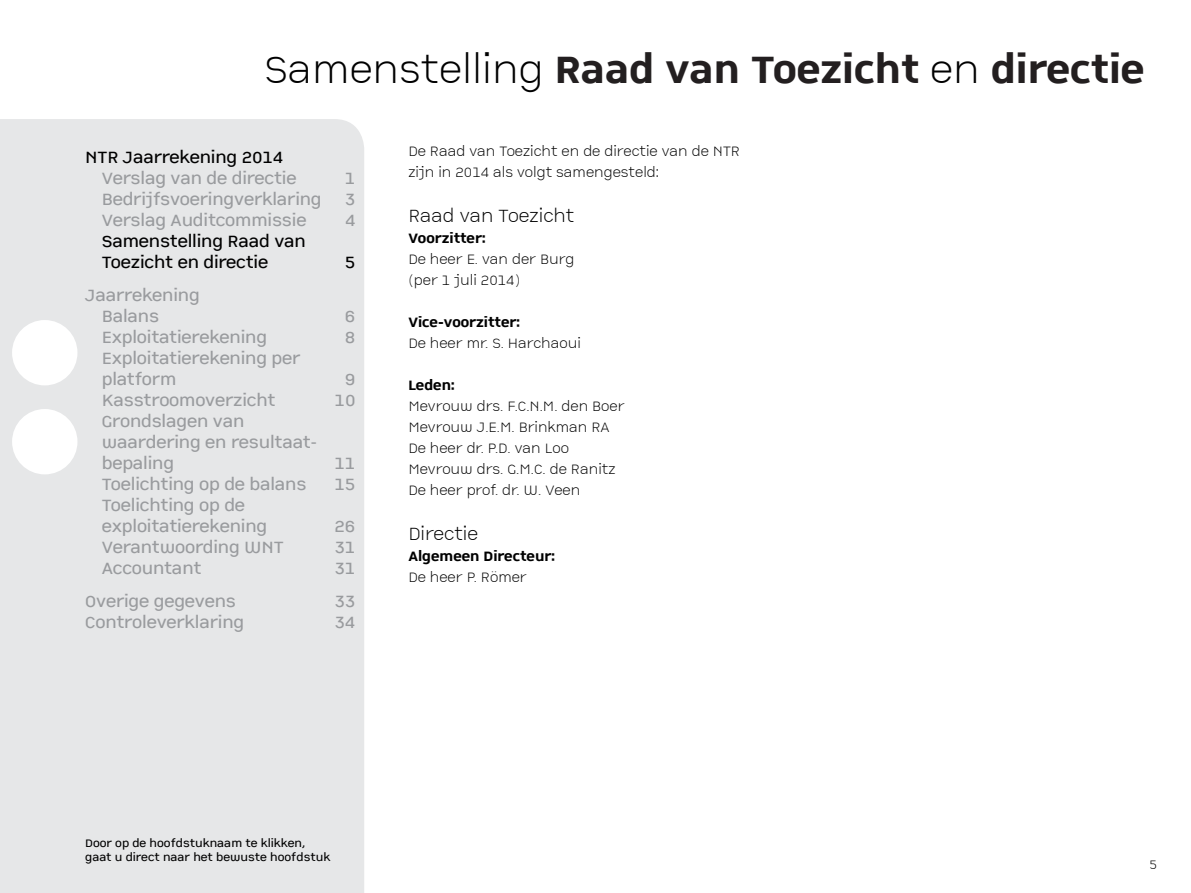
<style>
.page{position:relative;width:1191px;height:893px;background:#fff}
.page>*{position:absolute;margin:0;border:0;box-sizing:border-box;transform-origin:0 0}
.t1{font:42px "CP Company TT Bold";color:#231f20}
.t2{font:19.5px "CP Company TT Light";color:#000}
.t3{font:18px/21px "CP Company TT Regular";letter-spacing:-.01em;color:#999b9e}
.t4{font:18px/21px "CP Company TT Regular";letter-spacing:-.01em;color:#000}
.t5{font:15px/21px "CP Company TT Light";color:#000}
.t6{font:15px "CP Company TT Bold";color:#000}
.t7{font:13.5px "CP Company TT Light";color:#000}
.t8{font:12px/14.4px "CP Company TT Regular";color:#000}
.s1{font-family:"CP Company TT Light";color:#000}
</style>
<div class="page">
<div style="left:0;top:119px;width:364px;height:774px;background:#e6e7e8"></div>
<svg style="left:12px;top:320px;width:65px;height:154px"></svg>
<h1 class="t1" style="left:265px;top:44px;width:881px"><span class="s1">Samenstelling</span> Raad van Toezicht <span class="s1">en</span> directie</h1>
<p class="t4" style="left:85px;top:148px;width:200px">NTR Jaarrekening 2014</p>
<p class="t3" style="left:102px;top:169px;width:196px">Verslag van de directie</p>
<p class="t3" style="left:345px;top:169px;width:12px">1</p>
<p class="t3" style="left:102px;top:190px;width:221px">Bedrijfsvoeringverklaring</p>
<p class="t3" style="left:345px;top:190px;width:12px">3</p>
<p class="t3" style="left:102px;top:211px;width:206px">Verslag Auditcommissie</p>
<p class="t3" style="left:345px;top:211px;width:12px">4</p>
<p class="t4" style="left:102px;top:232px;width:205px">Samenstelling Raad van<br>Toezicht en directie</p>
<p class="t4" style="left:345px;top:253px;width:12px">5</p>
<p class="t3" style="left:102px;top:286px;width:99px;text-indent:-17px">Jaarrekening<br>Balans</p>
<p class="t3" style="left:345px;top:307px;width:12px">6</p>
<p class="t3" style="left:102px;top:328px;width:167px">Exploitatierekening</p>
<p class="t3" style="left:345px;top:328px;width:12px">8</p>
<p class="t3" style="left:102px;top:349px;width:200px">Exploitatierekening per platform</p>
<p class="t3" style="left:345px;top:370px;width:12px">9</p>
<p class="t3" style="left:102px;top:391px;width:175px">Kasstroomoverzicht</p>
<p class="t3" style="left:335px;top:391px;width:22px">10</p>
<p class="t3" style="left:102px;top:412px;width:217px">Grondslagen van waardering en resultaat&shy;bepaling</p>
<p class="t3" style="left:334px;top:454px;width:22px">11</p>
<p class="t3" style="left:102px;top:475px;width:206px">Toelichting op de balans</p>
<p class="t3" style="left:334px;top:475px;width:22px">15</p>
<p class="t3" style="left:102px;top:496px;width:167px">Toelichting op de exploitatierekening</p>
<p class="t3" style="left:334px;top:517px;width:22px">26</p>
<p class="t3" style="left:102px;top:538px;width:184px">Verantwoording WNT</p>
<p class="t3" style="left:334px;top:538px;width:22px">31</p>
<p class="t3" style="left:102px;top:559px;width:101px">Accountant</p>
<p class="t3" style="left:334px;top:559px;width:22px">31</p>
<p class="t3" style="left:85px;top:592px;width:152px">Overige gegevens</p>
<p class="t3" style="left:334px;top:592px;width:22px">33</p>
<p class="t3" style="left:85px;top:613px;width:160px">Controleverklaring</p>
<p class="t3" style="left:334px;top:613px;width:22px">34</p>
<p class="t5" style="left:408px;top:141px;width:333px">De Raad van Toezicht en de directie van de NTR zijn in 2014 als volgt samengesteld:</p>
<p class="t2" style="left:408px;top:205px;width:167px">Raad van Toezicht</p>
<p class="t6" style="left:408px;top:229px;width:79px">Voorzitter:</p>
<p class="t5" style="left:408px;top:249px;width:167px">De heer E. van der Burg (per 1 juli 2014)</p>
<p class="t6" style="left:408px;top:313px;width:113px">Vice-voorzitter:</p>
<p class="t5" style="left:408px;top:333px;width:174px">De heer mr. S. Harchaoui</p>
<p class="t6" style="left:408px;top:376px;width:48px">Leden:</p>
<p class="t5" style="left:408px;top:396px;width:218px">Mevrouw drs. F.C.N.M. den Boer<br>Mevrouw J.E.M. Brinkman RA<br>De heer dr. P.D. van Loo<br>Mevrouw drs. G.M.C. de Ranitz<br>De heer prof. dr. W. Veen</p>
<p class="t2" style="left:408px;top:523px;width:71px">Directie</p>
<p class="t6" style="left:408px;top:547px;width:148px">Algemeen Directeur:</p>
<p class="t5" style="left:408px;top:567px;width:120px">De heer P. Römer</p>
<p class="t8" style="left:85px;top:836px;width:246px">Door op de hoofdstuknaam te klikken, gaat u direct naar het bewuste hoofdstuk</p>
<p class="t7" style="left:1149px;top:857px;width:9px">5</p>
</div>
